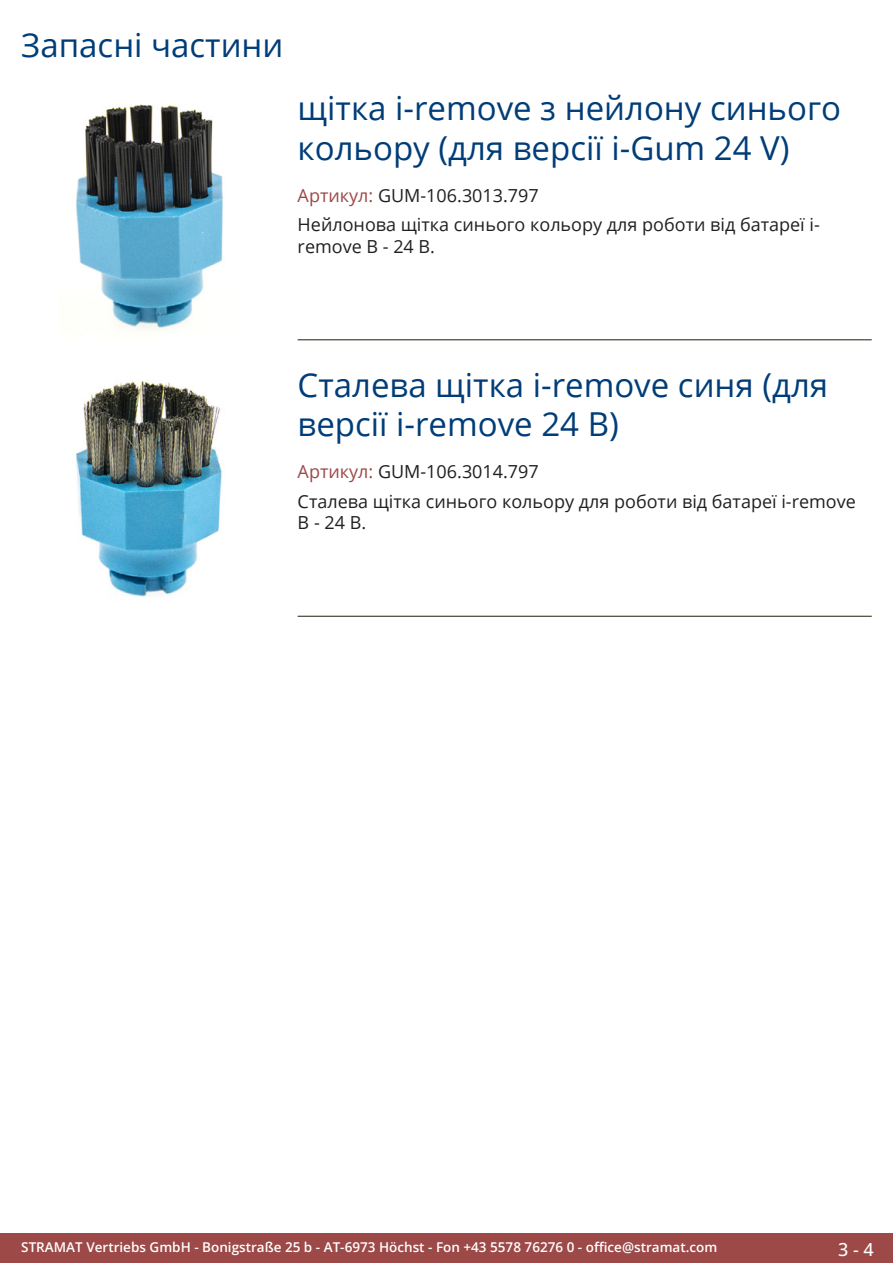
<style>
.page{position:relative;width:893px;height:1263px;background:#fff}
.page>*{position:absolute;margin:0;border:0;box-sizing:border-box;transform-origin:0 0}
.Produkttitel{font:33px/39.6px "Open Sans";color:#003d78}
.RastTitel{font:33px "Open Sans";color:#003d78}
.Beschreibung_Text{font:18px/21.6px "Open Sans";color:#231f20}
.TechDaten_Überschrif{font:18px "Open Sans";color:#231f20}
.t1{font:500 18px "Open Sans";color:#fff}
.t2{font:600 13.5px "Open Sans";color:#fff}
.s1{color:#9c4948}
</style>
<div class="page">
<div style="left:0;top:1233px;width:893px;height:30px;background:#9c4948"></div>
<hr style="left:298px;top:340px;width:574px;height:1px;background:#201d08">
<hr style="left:298px;top:616px;width:574px;height:1px;background:#201d08">
<img style="left:76px;top:104px;width:147px;height:227px">
<img style="left:76px;top:381px;width:146px;height:216px">
<p class="RastTitel" style="left:21px;top:22px;width:264px">Запасні частини</p>
<p class="Produkttitel" style="left:298px;top:88px;width:545px">щітка i-remove з нейлону синього кольору (для версії i-Gum 24 V)</p>
<p class="TechDaten_Überschrif" style="left:298px;top:183px;width:243px"><span class="s1">Артикул:</span> GUM-106.3013.797</p>
<p class="Beschreibung_Text" style="left:298px;top:214px;width:524px">Нейлонова щітка синього кольору для роботи від батареї i&shy;remove B - 24 В.</p>
<p class="Produkttitel" style="left:298px;top:364px;width:532px">Сталева щітка i-remove синя (для версії i-remove 24 В)</p>
<p class="TechDaten_Überschrif" style="left:298px;top:459px;width:243px"><span class="s1">Артикул:</span> GUM-106.3014.797</p>
<p class="Beschreibung_Text" style="left:298px;top:490px;width:560px">Сталева щітка синього кольору для роботи від батареї i-remove<br>B - 24 В.</p>
<p class="t2" style="left:21px;top:1238px;width:698px">STRAMAT Vertriebs GmbH - Bonigstraße 25 b - AT-6973 Höchst - Fon +43 5578 76276 0 - office@stramat.com</p>
<p class="t1" style="left:838px;top:1237px;width:37px">3 - 4</p>
</div>
